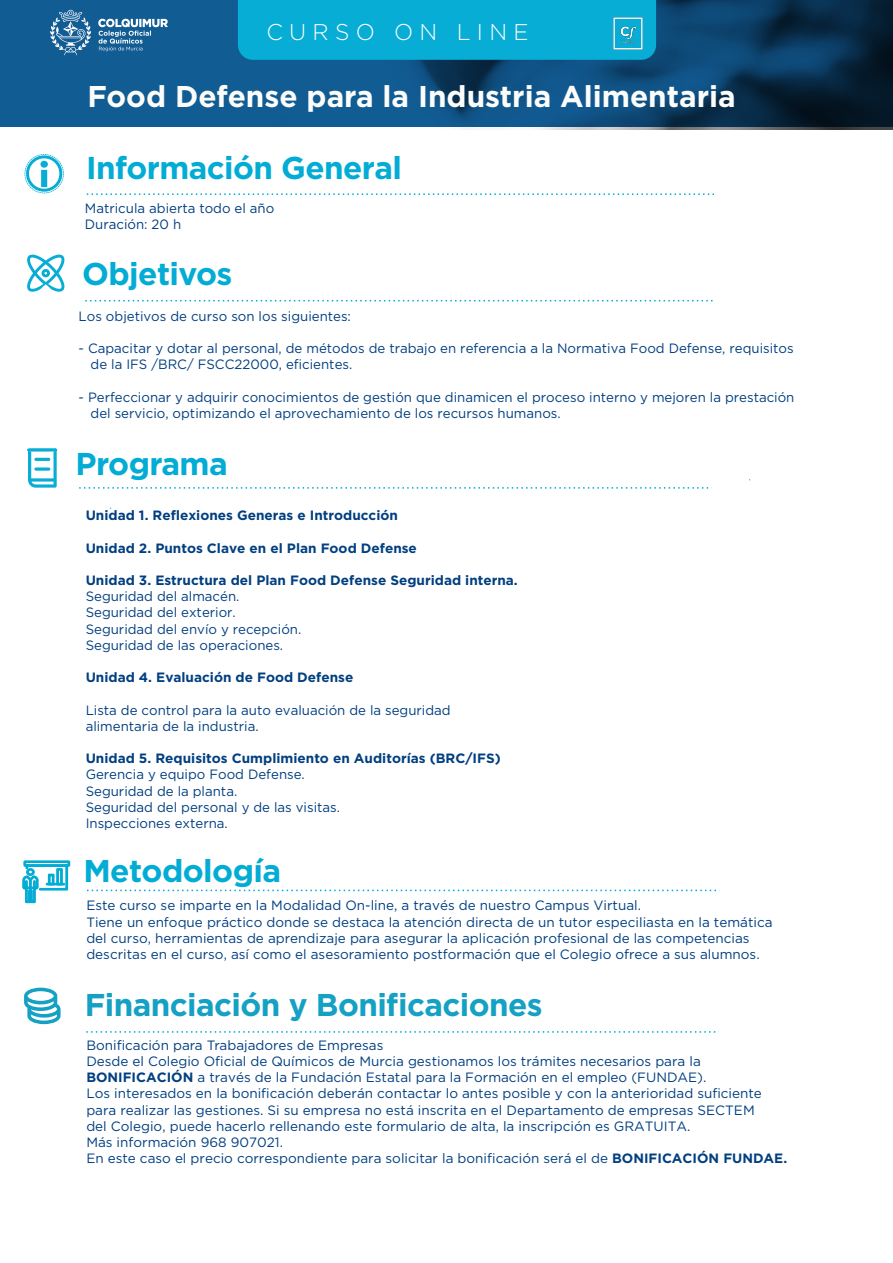
<style>
.page{position:relative;width:893px;height:1263px;background:#fff}
.page>*{position:absolute;margin:0;border:0;box-sizing:border-box;transform-origin:0 0}
.t1{font:700 31.5px "Gotham";letter-spacing:-.02em;color:#03acd4}
.t2{font:700 31.5px "Gotham";letter-spacing:-.02em;color:#15a1c4}
.t3{font:700 30px "Gotham";color:#fcfcfb}
.t4{font:300 22.8px "Gotham";letter-spacing:.28em;color:#fff}
.t5{font:13.5px/16.2px "Gotham";color:#003f80}
.t6{font:700 13.5px "Gotham";color:#003f80}
.s1{font-weight:700}
</style>
<div class="page">
<img style="left:467px;top:127px;width:426px;height:3px">
<svg style="left:0;top:0;width:893px;height:127px;background:#0e4976"></svg>
<div style="left:238px;top:0;width:418px;height:60px;background:#08add5"></div>
<svg style="left:87px;top:193px;width:627px;height:2px"></svg>
<svg style="left:27px;top:254px;width:38px;height:38px"></svg>
<svg style="left:79px;top:487px;width:633px;height:2px"></svg>
<svg style="left:87px;top:890px;width:629px;height:1px"></svg>
<svg style="left:24px;top:988px;width:37px;height:36px"></svg>
<svg style="left:86px;top:1031px;width:633px;height:2px"></svg>
<svg style="left:22px;top:860px;width:49px;height:44px"></svg>
<img style="left:612px;top:16px;width:32px;height:34px">
<svg style="left:25px;top:154px;width:39px;height:39px"></svg>
<svg style="left:85px;top:300px;width:628px;height:1px"></svg>
<svg style="left:27px;top:448px;width:30px;height:40px"></svg>
<img style="left:41px;top:0;width:136px;height:65px">
<h3 class="t4" style="left:266px;top:17px;width:264px">CURSO ON LINE</h3>
<h2 class="t3" style="left:87px;top:77px;width:650px">Food Defense para la Industria Alimentaria</h2>
<h1 class="t1" style="left:86px;top:147px;width:317px">Información General</h1>
<p class="t5" style="left:85px;top:200px;width:191px">Matricula abierta todo el año<br>Duración: 20 h</p>
<h1 class="t1" style="left:82px;top:253px;width:152px">Objetivos</h1>
<p class="t5" style="left:79px;top:307px;width:274px">Los objetivos de curso son los siguientes:</p>
<p class="t5" style="left:91px;top:340px;width:705px;text-indent:-12px">- Capacitar y dotar al personal, de métodos de trabajo en referencia a la Normativa Food Defense, requisitos de la IFS /BRC/ FSCC22000, eficientes.</p>
<p class="t5" style="left:91px;top:388px;width:705px;text-indent:-12px">- Perfeccionar y adquirir conocimientos de gestión que dinamicen el proceso interno y mejoren la prestación del servicio, optimizando el aprovechamiento de los recursos humanos.</p>
<h1 class="t1" style="left:76px;top:443px;width:154px">Programa</h1>
<p class="t6" style="left:86px;top:506px;width:314px">Unidad 1. Reflexiones Generas e Introducción</p>
<p class="t6" style="left:86px;top:539px;width:333px">Unidad 2. Puntos Clave en el Plan Food Defense</p>
<p class="t6" style="left:86px;top:571px;width:434px">Unidad 3. Estructura del Plan Food Defense Seguridad interna.</p>
<p class="t5" style="left:86px;top:588px;width:217px">Seguridad del almacén.<br>Seguridad del exterior.<br>Seguridad del envío y recepción.<br>Seguridad de las operaciones.</p>
<p class="t6" style="left:86px;top:668px;width:269px">Unidad 4. Evaluación de Food Defense</p>
<p class="t5" style="left:86px;top:701px;width:367px">Lista de control para la auto evaluación de la seguridad alimentaria de la industria.</p>
<p class="t6" style="left:86px;top:749px;width:417px">Unidad 5. Requisitos Cumplimiento en Auditorías (BRC/IFS)</p>
<p class="t5" style="left:86px;top:766px;width:256px">Gerencia y equipo Food Defense.<br>Seguridad de la planta.<br>Seguridad del personal y de las visitas.<br>Inspecciones externa.</p>
<h1 class="t1" style="left:83px;top:850px;width:199px">Metodología</h1>
<p class="t5" style="left:86px;top:897px;width:688px">Este curso se imparte en la Modalidad On-line, a través de nuestro Campus Virtual.<br>Tiene un enfoque práctico donde se destaca la atención directa de un tutor especiliasta en la temática del curso, herramientas de aprendizaje para asegurar la aplicación profesional de las competencias descritas en el curso, así como el asesoramiento postformación que el Colegio ofrece a sus alumnos.</p>
<h1 class="t2" style="left:85px;top:983px;width:459px">Financiación y Bonificaciones</h1>
<p class="t5" style="left:86px;top:1037px;width:702px">Bonificación para Trabajadores de Empresas<br>Desde el Colegio Oficial de Químicos de Murcia gestionamos los trámites necesarios para la <span class="s1">BONIFICACIÓN</span> a través de la Fundación Estatal para la Formación en el empleo (FUNDAE).<br>Los interesados en la bonificación deberán contactar lo antes posible y con la anterioridad suficiente para realizar las gestiones. Si su empresa no está inscrita en el Departamento de empresas SECTEM<br>del Colegio, puede hacerlo rellenando este formulario de alta, la inscripción es GRATUITA.<br>Más información 968 907021.<br>En este caso el precio correspondiente para solicitar la bonificación será el de <span class="s1">BONIFICACIÓN FUNDAE.</span></p>
</div>
